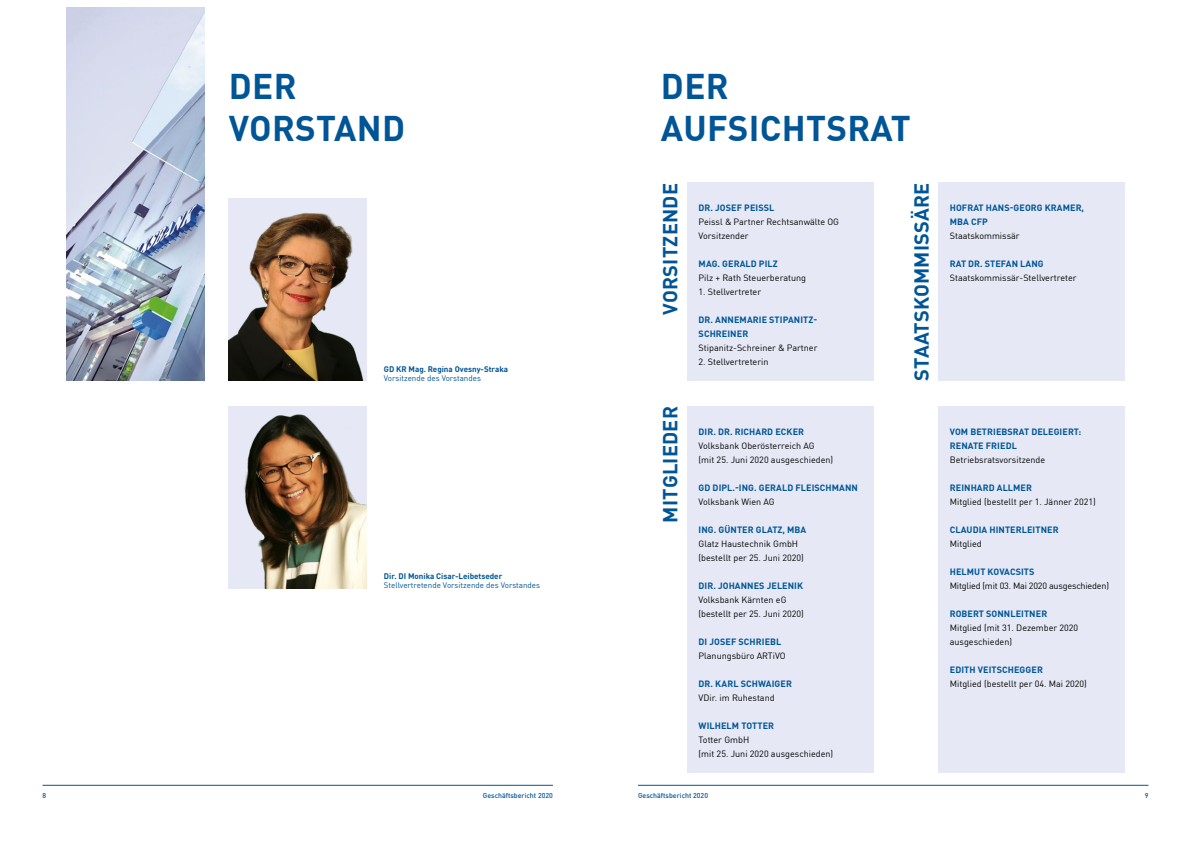
<style>
.page{position:relative;width:1191px;height:842px;background:#fff}
.page>*{position:absolute;margin:0;border:0;box-sizing:border-box;transform-origin:0 0}
.t1{font:700 35px/42px "DINOT";letter-spacing:.01em;color:#005597}
.t2{font:700 20px "DINOT";letter-spacing:.01em;color:#005597}
.t3{font:9px/14px "DINOT";color:#000}
.t4{font:700 9px/14px "DINOT";letter-spacing:.01em;color:#005597}
.t5{font:9px "DINOT";letter-spacing:-.02em;color:#000}
.t6{font:8px "DINOT";color:#005597}
.t7{font:700 8px "DINOT";color:#005597}
.t8{font:500 7px "DINOT";color:#005597}
</style>
<div class="page">
<hr style="left:638px;top:785px;width:510px;height:1px;background:#005597">
<hr style="left:43px;top:785px;width:510px;height:1px;background:#005597">
<div style="left:687px;top:183px;width:186px;height:198px;background:#e6e9f5"></div>
<div style="left:938px;top:183px;width:186px;height:198px;background:#e6e9f5"></div>
<img style="left:229px;top:200px;width:138px;height:181px">
<img style="left:229px;top:406px;width:138px;height:183px">
<div style="left:687px;top:406px;width:186px;height:367px;background:#e6e9f5"></div>
<div style="left:938px;top:406px;width:186px;height:367px;background:#e6e9f5"></div>
<img style="left:66px;top:8px;width:139px;height:373px">
<h1 class="t1" style="left:229px;top:62px;width:178px">DER<br>VORSTAND</h1>
<p class="t7" style="left:384px;top:362px;width:126px">GD KR Mag. Regina Ovesny-Straka</p>
<p class="t6" style="left:384px;top:372px;width:99px">Vorsitzende des Vorstandes</p>
<p class="t7" style="left:384px;top:570px;width:120px">Dir. DI Monika Cisar-Leibetseder</p>
<p class="t6" style="left:384px;top:579px;width:158px">Stellvertretende Vorsitzende des Vorstandes</p>
<h1 class="t1" style="left:661px;top:62px;width:251px">DER<br>AUFSICHTSRAT</h1>
<h2 class="t2" style="left:654px;top:314px;width:133px;rotate:-90deg">VORSITZENDE</h2>
<h2 class="t2" style="left:906px;top:380px;width:199px;rotate:-90deg">STAATSKOMMISSÄRE</h2>
<p class="t4" style="left:698px;top:199px;width:77px">DR. JOSEF PEISSL</p>
<p class="t3" style="left:698px;top:214px;width:142px">Peissl &amp; Partner Rechtsanwälte OG<br>Vorsitzender</p>
<p class="t4" style="left:698px;top:255px;width:81px">MAG. GERALD PILZ</p>
<p class="t3" style="left:698px;top:270px;width:109px">Pilz + Rath Steuerberatung</p>
<p class="t3" style="left:698px;top:284px;width:64px">1. Stellvertreter</p>
<p class="t4" style="left:698px;top:311px;width:120px">DR. ANNEMARIE STIPANITZ-<br>SCHREINER</p>
<p class="t3" style="left:698px;top:340px;width:120px">Stipanitz-Schreiner &amp; Partner</p>
<p class="t3" style="left:698px;top:354px;width:71px">2. Stellvertreterin</p>
<h2 class="t2" style="left:654px;top:522px;width:118px;rotate:-90deg">MITGLIEDER</h2>
<p class="t4" style="left:698px;top:423px;width:107px">DIR. DR. RICHARD ECKER</p>
<p class="t3" style="left:698px;top:438px;width:136px">Volksbank Oberösterreich AG<br>(mit 25. Juni 2020 ausgeschieden)</p>
<p class="t4" style="left:698px;top:479px;width:161px">GD DIPL.-ING. GERALD FLEISCHMANN</p>
<p class="t3" style="left:698px;top:494px;width:78px">Volksbank Wien AG</p>
<p class="t4" style="left:698px;top:521px;width:109px">ING. GÜNTER GLATZ, MBA</p>
<p class="t3" style="left:698px;top:536px;width:107px">Glatz Haustechnik GmbH (bestellt per 25. Juni 2020)</p>
<p class="t4" style="left:698px;top:577px;width:106px">DIR. JOHANNES JELENIK</p>
<p class="t3" style="left:698px;top:592px;width:107px">Volksbank Kärnten eG (bestellt per 25. Juni 2020)</p>
<p class="t4" style="left:698px;top:633px;width:84px">DI JOSEF SCHRIEBL</p>
<p class="t3" style="left:698px;top:648px;width:89px">Planungsbüro ARTiVO</p>
<p class="t4" style="left:698px;top:675px;width:95px">DR. KARL SCHWAIGER</p>
<p class="t3" style="left:698px;top:690px;width:78px">VDir. im Ruhestand</p>
<p class="t4" style="left:698px;top:717px;width:77px">WILHELM TOTTER</p>
<p class="t3" style="left:698px;top:732px;width:136px">Totter GmbH<br>(mit 25. Juni 2020 ausgeschieden)</p>
<p class="t4" style="left:949px;top:199px;width:136px">HOFRAT HANS-GEORG KRAMER,<br>MBA CFP</p>
<p class="t3" style="left:949px;top:228px;width:71px">Staatskommissär</p>
<p class="t4" style="left:949px;top:255px;width:95px">RAT DR. STEFAN LANG</p>
<p class="t3" style="left:949px;top:270px;width:128px">Staatskommissär-Stellvertreter</p>
<p class="t4" style="left:949px;top:423px;width:133px">VOM BETRIEBSRAT DELEGIERT:<br>RENATE FRIEDL</p>
<p class="t3" style="left:949px;top:452px;width:97px">Betriebsratsvorsitzende</p>
<p class="t4" style="left:949px;top:479px;width:84px">REINHARD ALLMER</p>
<p class="t3" style="left:949px;top:494px;width:147px">Mitglied (bestellt per 1. Jänner 2021)</p>
<p class="t4" style="left:949px;top:521px;width:110px">CLAUDIA HINTERLEITNER</p>
<p class="t3" style="left:949px;top:536px;width:34px">Mitglied</p>
<p class="t4" style="left:949px;top:563px;width:86px">HELMUT KOVACSITS</p>
<p class="t5" style="left:949px;top:578px;width:161px">Mitglied (mit 03. Mai 2020 ausgeschieden)</p>
<p class="t4" style="left:949px;top:605px;width:99px">ROBERT SONNLEITNER</p>
<p class="t3" style="left:949px;top:620px;width:130px">Mitglied (mit 31. Dezember 2020 ausgeschieden)</p>
<p class="t4" style="left:949px;top:661px;width:95px">EDITH VEITSCHEGGER</p>
<p class="t3" style="left:949px;top:676px;width:139px">Mitglied (bestellt per 04. Mai 2020)</p>
<p class="t8" style="left:43px;top:790px;width:5px">8</p>
<p class="t8" style="left:483px;top:790px;width:72px">Geschäftsbericht 2020</p>
<p class="t8" style="left:638px;top:790px;width:72px">Geschäftsbericht 2020</p>
<p class="t8" style="left:1144px;top:790px;width:5px">9</p>
</div>
